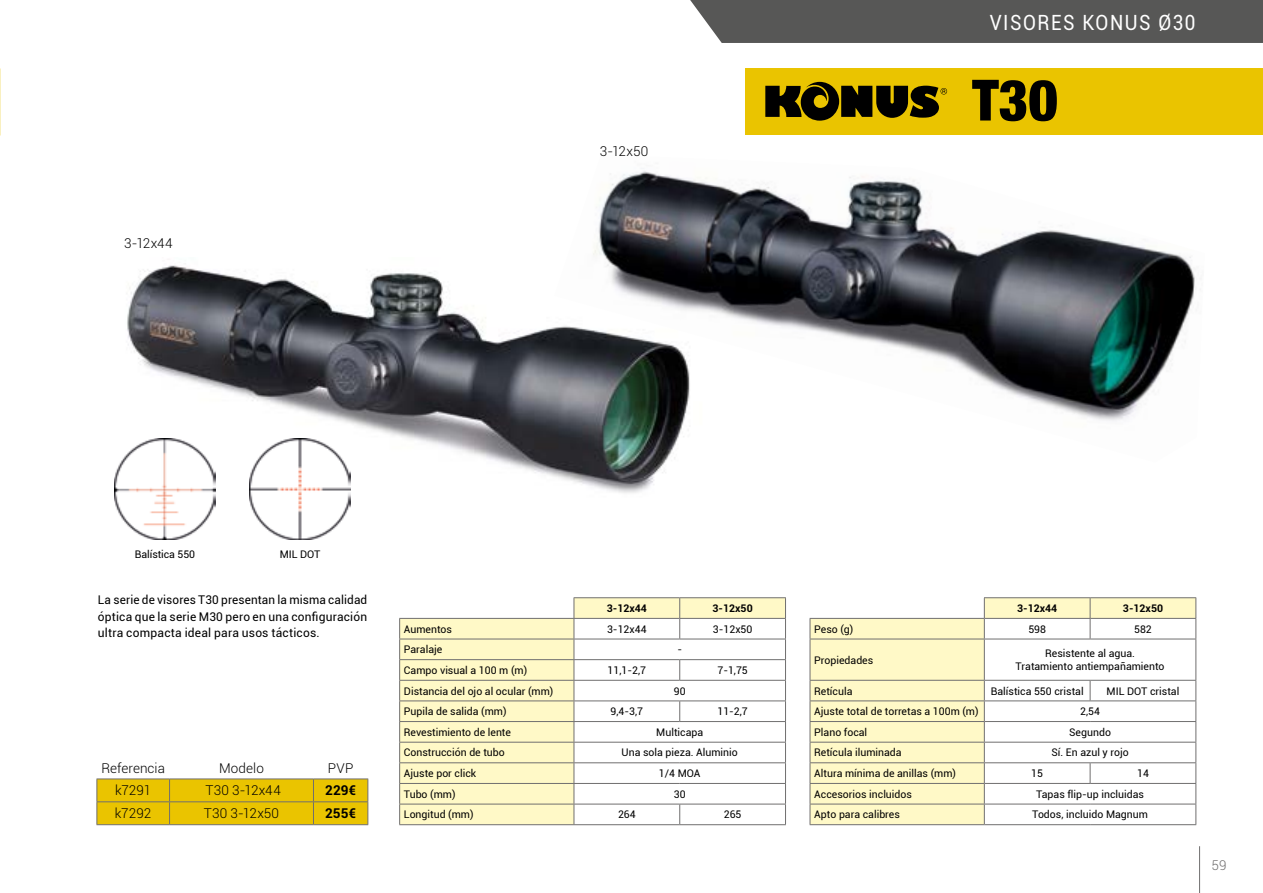
<style>
.page{position:relative;width:1263px;height:893px;background:#fff}
.page>*{position:absolute;margin:0;border:0;box-sizing:border-box;transform-origin:0 0}
.t1{font:900 condensed 57px "Helvetica Neue LT Std";color:#000}
.Sección_pág__Der{font:21px "Roboto";letter-spacing:.08em;color:#fff;scale:.9 1}
.tabla_9-12_centrado{font:300 13.5px "Roboto";letter-spacing:.005em;color:#000}
.Texto_9-12_-_SIN_jus{font:300 13.5px "Roboto";letter-spacing:.01em;color:#000}
.tabla_9-12_centrado-2{font:700 13.5px "Roboto";letter-spacing:.01em;color:#000}
.t2{font:300 13.5px "Roboto";color:#706f6f}
.texto_8-11{font:12px/16.5px "Roboto";letter-spacing:.015em;color:#000;text-align:justify}
.Tabla_7-9_Izq{font:10.5px "Roboto";color:#000}
.Tabla_7-9_centrado{font:10.5px "Roboto";color:#000}
.Tabla_7-9_centrado-2{font:700 10.5px "Roboto";color:#000}
</style>
<div class="page">
<img style="left:127px;top:265px;width:538px;height:228px">
<img style="left:554px;top:171px;width:641px;height:291px">
<div style="left:690px;top:0;width:573px;height:43px;background:#575756"></div>
<div style="left:745px;top:68px;width:518px;height:66px;background:#eac400"></div>
<svg style="left:765px;top:82px;width:182px;height:39px"></svg>
<svg style="left:400px;top:598px;width:174px;height:226px;background:#fcf7ca"></svg>
<hr style="left:399px;top:639px;width:175px;height:1px;background:#706f6f">
<hr style="left:399px;top:659px;width:175px;height:1px;background:#706f6f">
<hr style="left:399px;top:680px;width:175px;height:1px;background:#706f6f">
<hr style="left:399px;top:700px;width:175px;height:1px;background:#706f6f">
<hr style="left:399px;top:721px;width:175px;height:1px;background:#706f6f">
<hr style="left:399px;top:742px;width:175px;height:1px;background:#706f6f">
<hr style="left:399px;top:762px;width:175px;height:1px;background:#706f6f">
<hr style="left:399px;top:783px;width:175px;height:1px;background:#706f6f">
<hr style="left:399px;top:804px;width:175px;height:1px;background:#706f6f">
<hr style="left:399px;top:824px;width:175px;height:1px;background:#706f6f">
<hr style="left:399px;top:618px;width:175px;height:1px;background:#706f6f">
<hr style="left:574px;top:597px;width:106px;height:1px;background:#706f6f">
<hr style="left:680px;top:597px;width:106px;height:1px;background:#706f6f">
<svg style="left:399px;top:619px;width:1px;height:205px"></svg>
<svg style="left:574px;top:598px;width:212px;height:227px"></svg>
<svg style="left:810px;top:598px;width:174px;height:226px;background:#fdf7cb"></svg>
<hr style="left:810px;top:639px;width:174px;height:1px;background:#706f6f">
<hr style="left:810px;top:680px;width:174px;height:1px;background:#706f6f">
<hr style="left:810px;top:700px;width:174px;height:1px;background:#706f6f">
<hr style="left:810px;top:721px;width:174px;height:1px;background:#706f6f">
<hr style="left:810px;top:742px;width:174px;height:1px;background:#706f6f">
<hr style="left:810px;top:762px;width:174px;height:1px;background:#706f6f">
<hr style="left:810px;top:783px;width:174px;height:1px;background:#706f6f">
<hr style="left:810px;top:804px;width:174px;height:1px;background:#706f6f">
<hr style="left:810px;top:618px;width:174px;height:1px;background:#706f6f">
<hr style="left:984px;top:597px;width:106px;height:1px;background:#706f6f">
<hr style="left:1090px;top:597px;width:106px;height:1px;background:#706f6f">
<svg style="left:810px;top:619px;width:1px;height:20px"></svg>
<hr style="left:810px;top:639px;width:1px;height:41px;background:#706f6f">
<svg style="left:810px;top:681px;width:1px;height:143px"></svg>
<svg style="left:984px;top:598px;width:212px;height:227px"></svg>
<hr style="left:810px;top:824px;width:174px;height:1px;background:#706f6f">
<svg style="left:96px;top:778px;width:272px;height:46px;background:#e3bf08"></svg>
<hr style="left:96px;top:824px;width:74px;height:1px;background:#706f6f">
<hr style="left:170px;top:824px;width:143px;height:1px;background:#706f6f">
<hr style="left:313px;top:824px;width:55px;height:1px;background:#706f6f">
<img style="left:114px;top:439px;width:102px;height:101px">
<img style="left:249px;top:439px;width:102px;height:101px">
<hr style="left:1199px;top:846px;width:1px;height:47px;background:#706f6f">
<p class="Texto_9-12_-_SIN_jus" style="left:124px;top:234px;width:50px">3-12x44</p>
<p class="Texto_9-12_-_SIN_jus" style="left:600px;top:142px;width:50px">3-12x50</p>
<p class="Sección_pág__Der" style="left:990px;top:7px;width:230px">VISORES KONUS Ø30</p>
<p class="t1" style="left:972px;top:65px;width:87px">T30</p>
<p class="Tabla_7-9_Izq" style="left:135px;top:547px;width:62px">Balística 550</p>
<p class="Tabla_7-9_Izq" style="left:280px;top:547px;width:42px">MIL DOT</p>
<p class="texto_8-11" style="left:98px;top:591px;width:271px">La serie de visores T30 presentan la misma calidad óptica que la serie M30 pero en una configuración ultra compacta ideal para usos tácticos.</p>
<p class="Tabla_7-9_centrado-2" style="left:607px;top:601px;width:42px">3-12x44</p>
<p class="Tabla_7-9_centrado-2" style="left:713px;top:601px;width:42px">3-12x50</p>
<p class="Tabla_7-9_Izq" style="left:404px;top:621px;width:50px">Aumentos</p>
<p class="Tabla_7-9_centrado" style="left:607px;top:621px;width:41px">3-12x44</p>
<p class="Tabla_7-9_centrado" style="left:713px;top:621px;width:41px">3-12x50</p>
<p class="Tabla_7-9_Izq" style="left:404px;top:642px;width:40px">Paralaje</p>
<p class="Tabla_7-9_centrado" style="left:677px;top:642px;width:6px">-</p>
<p class="Tabla_7-9_Izq" style="left:404px;top:663px;width:125px">Campo visual a 100 m (m)</p>
<p class="Tabla_7-9_centrado" style="left:608px;top:663px;width:40px">11,1-2,7</p>
<p class="Tabla_7-9_centrado" style="left:717px;top:663px;width:32px">7-1,75</p>
<p class="Tabla_7-9_Izq" style="left:404px;top:683px;width:151px">Distancia del ojo al ocular (mm)</p>
<p class="Tabla_7-9_centrado" style="left:674px;top:683px;width:13px">90</p>
<p class="Tabla_7-9_Izq" style="left:404px;top:704px;width:104px">Pupila de salida (mm)</p>
<p class="Tabla_7-9_centrado" style="left:611px;top:704px;width:34px">9,4-3,7</p>
<p class="Tabla_7-9_centrado" style="left:717px;top:704px;width:32px">11-2,7</p>
<p class="Tabla_7-9_Izq" style="left:404px;top:725px;width:109px">Revestimiento de lente</p>
<p class="Tabla_7-9_centrado" style="left:656px;top:725px;width:48px">Multicapa</p>
<p class="Tabla_7-9_Izq" style="left:404px;top:745px;width:102px">Construcción de tubo</p>
<p class="Tabla_7-9_centrado" style="left:622px;top:745px;width:118px">Una sola pieza. Aluminio</p>
<p class="Tabla_7-9_Izq" style="left:404px;top:766px;width:74px">Ajuste por click</p>
<p class="Tabla_7-9_centrado" style="left:659px;top:766px;width:43px">1/4 MOA</p>
<p class="Tabla_7-9_Izq" style="left:404px;top:787px;width:53px">Tubo (mm)</p>
<p class="Tabla_7-9_centrado" style="left:674px;top:787px;width:13px">30</p>
<p class="Tabla_7-9_Izq" style="left:404px;top:807px;width:71px">Longitud (mm)</p>
<p class="Tabla_7-9_centrado" style="left:618px;top:807px;width:19px">264</p>
<p class="Tabla_7-9_centrado" style="left:724px;top:807px;width:19px">265</p>
<p class="tabla_9-12_centrado" style="left:101px;top:758px;width:65px">Referencia</p>
<p class="tabla_9-12_centrado" style="left:219px;top:758px;width:46px">Modelo</p>
<p class="tabla_9-12_centrado" style="left:328px;top:758px;width:27px">PVP</p>
<p class="tabla_9-12_centrado" style="left:115px;top:781px;width:38px">k7291</p>
<p class="tabla_9-12_centrado" style="left:205px;top:781px;width:77px">T30 3-12x44</p>
<p class="tabla_9-12_centrado-2" style="left:325px;top:781px;width:33px">229€</p>
<p class="tabla_9-12_centrado" style="left:115px;top:804px;width:38px">k7292</p>
<p class="tabla_9-12_centrado" style="left:204px;top:804px;width:77px">T30 3-12x50</p>
<p class="tabla_9-12_centrado-2" style="left:325px;top:804px;width:33px">255€</p>
<p class="Tabla_7-9_centrado-2" style="left:1017px;top:601px;width:42px">3-12x44</p>
<p class="Tabla_7-9_centrado-2" style="left:1123px;top:601px;width:42px">3-12x50</p>
<p class="Tabla_7-9_Izq" style="left:814px;top:621px;width:41px">Peso (g)</p>
<p class="Tabla_7-9_centrado" style="left:1028px;top:621px;width:19px">598</p>
<p class="Tabla_7-9_centrado" style="left:1134px;top:621px;width:19px">582</p>
<p class="Tabla_7-9_Izq" style="left:814px;top:652px;width:61px">Propiedades</p>
<p class="Tabla_7-9_centrado" style="left:1045px;top:646px;width:91px">Resistente al agua.</p>
<p class="Tabla_7-9_centrado" style="left:1016px;top:659px;width:150px">Tratamiento antiempañamiento</p>
<p class="Tabla_7-9_Izq" style="left:814px;top:683px;width:40px">Retícula</p>
<p class="Tabla_7-9_centrado" style="left:991px;top:683px;width:94px">Balística 550 cristal</p>
<p class="Tabla_7-9_centrado" style="left:1106px;top:683px;width:74px">MIL DOT cristal</p>
<p class="Tabla_7-9_Izq" style="left:814px;top:704px;width:166px">Ajuste total de torretas a 100m (m)</p>
<p class="Tabla_7-9_centrado" style="left:1080px;top:704px;width:21px">2,54</p>
<p class="Tabla_7-9_Izq" style="left:814px;top:725px;width:54px">Plano focal</p>
<p class="Tabla_7-9_centrado" style="left:1069px;top:725px;width:43px">Segundo</p>
<p class="Tabla_7-9_Izq" style="left:814px;top:745px;width:89px">Retícula iluminada</p>
<p class="Tabla_7-9_centrado" style="left:1051px;top:745px;width:79px">Sí. En azul y rojo</p>
<p class="Tabla_7-9_Izq" style="left:814px;top:766px;width:143px">Altura mínima de anillas (mm)</p>
<p class="Tabla_7-9_centrado" style="left:1031px;top:766px;width:13px">15</p>
<p class="Tabla_7-9_centrado" style="left:1137px;top:766px;width:13px">14</p>
<p class="Tabla_7-9_Izq" style="left:814px;top:787px;width:99px">Accesorios incluidos</p>
<p class="Tabla_7-9_centrado" style="left:1036px;top:787px;width:109px">Tapas flip-up incluidas</p>
<p class="Tabla_7-9_Izq" style="left:814px;top:807px;width:87px">Apto para calibres</p>
<p class="Tabla_7-9_centrado" style="left:1032px;top:807px;width:117px">Todos, incluido Magnum</p>
<p class="t2" style="left:1211px;top:856px;width:16px">59</p>
</div>
